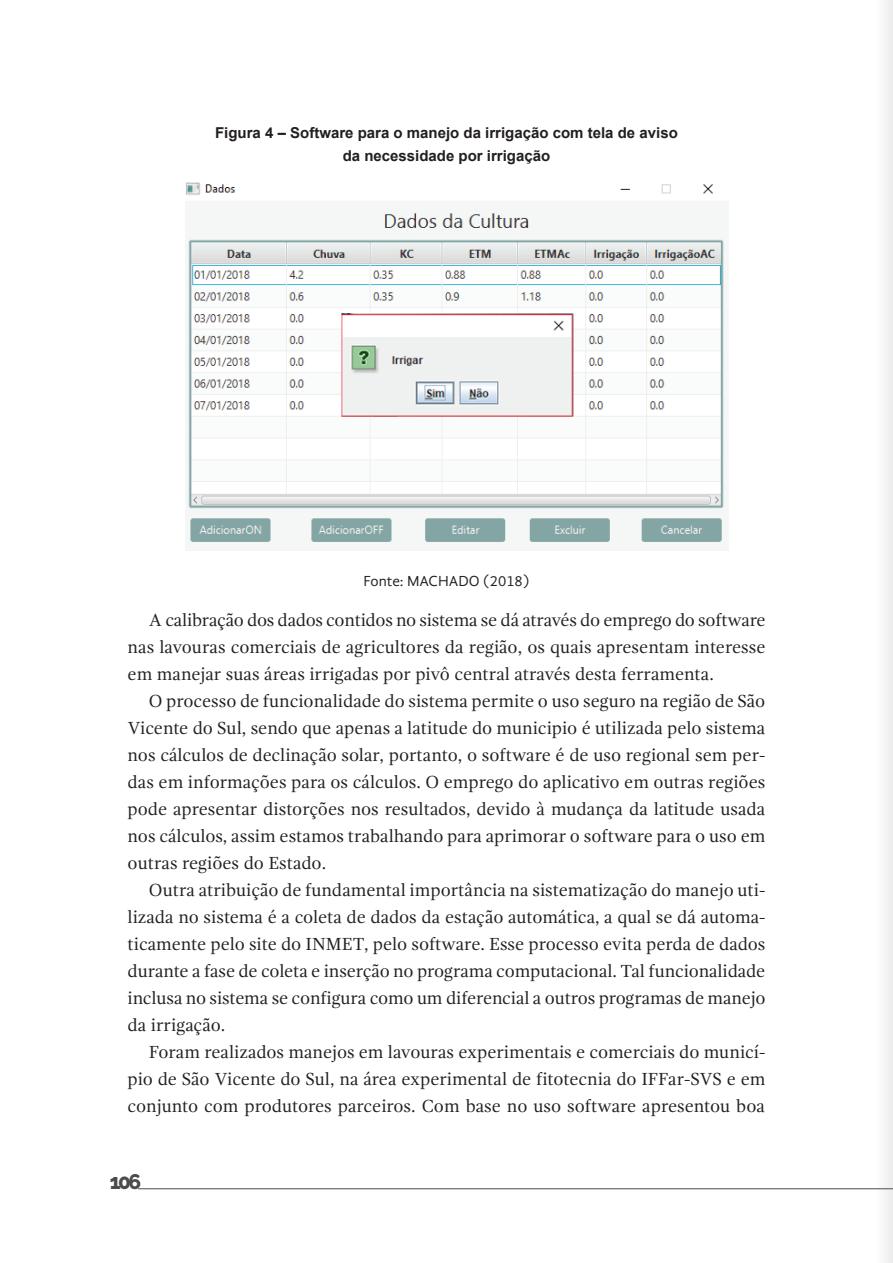
<style>
.page{position:relative;width:893px;height:1263px;background:#fff}
.page>*{position:absolute;margin:0;border:0;box-sizing:border-box;transform-origin:0 0}
.t1{font:800 21px "Raleway";color:#4b4c4d}
.t2{font:18px/27px "Gandhi Serif";color:#231f20;text-align:justify}
.t3{font:700 15px/22.5px "Arial";color:#231f20;text-align:center}
.t4{font:15px "Gandhi Sans";color:#231f20}
</style>
<div class="page">
<hr style="left:138px;top:1188px;width:755px;height:1px;background:#4b4c4d">
<img style="left:186px;top:182px;width:538px;height:360px">
<p class="t3" style="left:215px;top:122px;width:464px">Figura 4 – Software para o manejo da irrigação com tela de aviso da necessidade por irrigação</p>
<p class="t4" style="left:363px;top:572px;width:168px">Font e: MACHADO (2018)</p>
<p class="t2" style="left:128px;top:606px;width:640px;text-indent:21px">A calibração dos dados contidos no sistema se dá através do emprego do software nas lavouras comerciais de agricultores da região, os quais apresentam interesse em manejar suas áreas irrigadas por pivô central através desta ferramenta.</p>
<p class="t2" style="left:128px;top:687px;width:639px;text-indent:21px">O processo de funcionalidade do sistema permite o uso seguro na região de São Vicente do Sul, sendo que apenas a latitude do municipio é utilizada pelo sistema nos cálculos de declinação solar, portanto, o software é de uso regional sem per&shy;das em informações para os cálculos. O emprego do aplicativo em outras regiões pode apresentar distorções nos resultados, devido à mudança da latitude usada nos cálculos, assim estamos trabalhando para aprimorar o software para o uso em outras regiões do Estado.</p>
<p class="t2" style="left:128px;top:876px;width:639px;text-indent:21px">Outra atribuição de fundamental importância na sistematização do manejo uti&shy;lizada no sistema é a coleta de dados da estação automática, a qual se dá automa&shy;ticamente pelo site do INMET, pelo software. Esse processo evita perda de dados durante a fase de coleta e inserção no programa computacional. Tal funcionalidade inclusa no sistema se configura como um diferencial a outros programas de manejo da irrigação.</p>
<p class="t2" style="left:128px;top:1038px;width:639px;text-indent:21px">Foram realizados manejos em lavouras experimentais e comerciais do municí&shy;pio de São Vicente do Sul, na área experimental de fitotecnia do IFFar-SVS e em conjunto com produtores parceiros. Com base no uso software apresentou boa</p>
<p class="t1" style="left:110px;top:1170px;width:33px">106</p>
</div>
